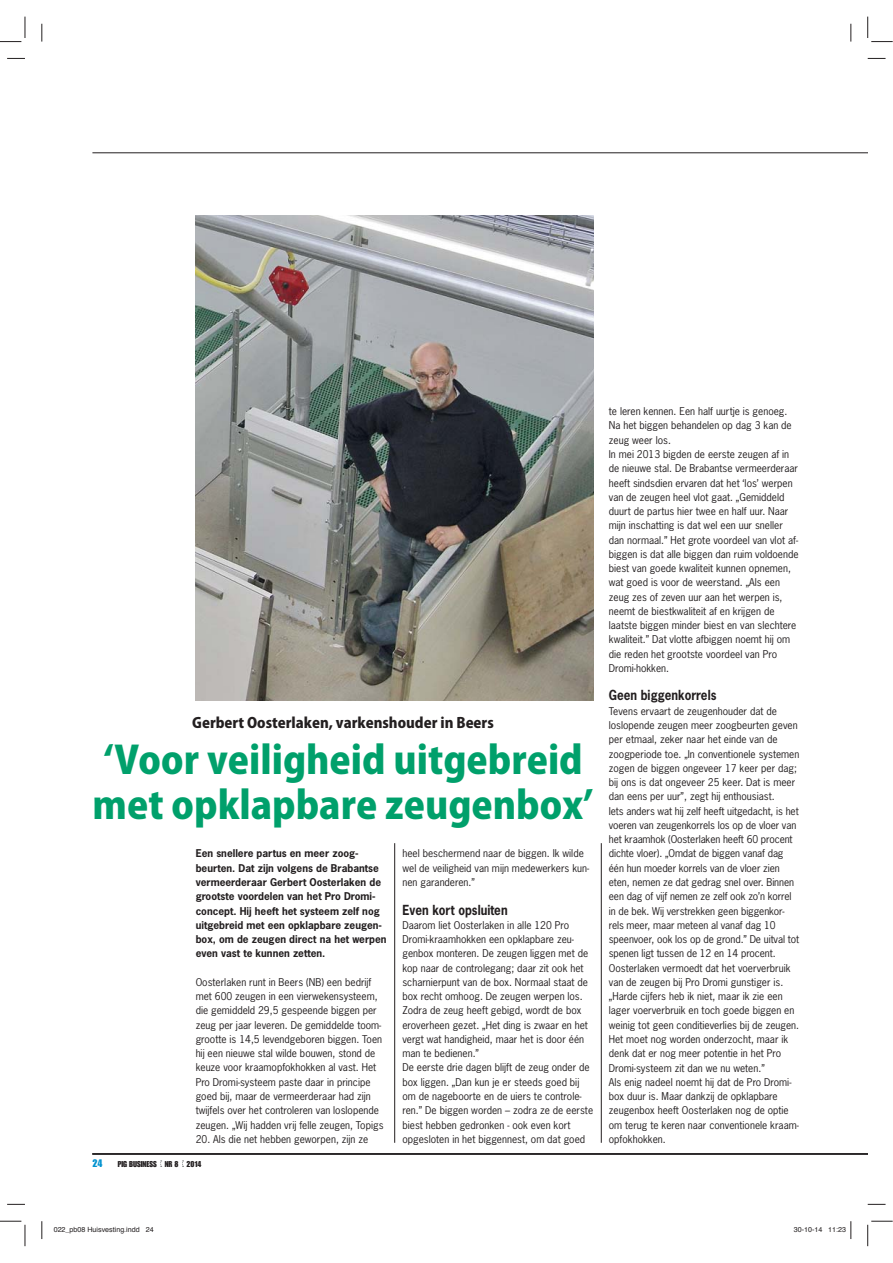
<style>
.page{position:relative;width:893px;height:1263px;background:#fff}
.page>*{position:absolute;margin:0;border:0;box-sizing:border-box;transform-origin:0 0}
.t1{font:38.1px/45.6px "Koz Go Pr 6 N Heavy 90 msp RKSJ H";color:#00a06b}
.t2{font:14.25px "Koz Go Pro Heavy 90 msp RKSJ H";color:#231f20}
.t3{font:700 13.05px "News Gothic Std";color:#231f20;scale:.9 1}
.t4{font:10.65px "Impact LT Std";color:#0092cf}
.t5{font:10.05px/14.2px "News Gothic Std";color:#231f20}
.t6{font:700 10.05px/14.2px "News Gothic Std";color:#231f20}
.t7{font:8.25px "Impact LT Std";color:#231f20}
.t8{font:7.2px "Helvetica";color:#231f20}
</style>
<div class="page">
<hr style="left:92px;top:1154px;width:776px;height:1px;background:#231f20">
<hr style="left:92px;top:153px;width:776px;height:1px;background:#231f20">
<img style="left:196px;top:215px;width:397px;height:485px">
<hr style="left:394px;top:843px;width:1px;height:300px;background:#231f20">
<hr style="left:601px;top:843px;width:1px;height:300px;background:#231f20">
<svg style="left:7px;top:58px;width:18px;height:1px"></svg>
<svg style="left:868px;top:58px;width:17px;height:1px"></svg>
<svg style="left:7px;top:1204px;width:18px;height:1px"></svg>
<svg style="left:868px;top:1204px;width:17px;height:1px"></svg>
<svg style="left:41px;top:24px;width:2px;height:18px"></svg>
<svg style="left:41px;top:1221px;width:2px;height:18px"></svg>
<svg style="left:850px;top:24px;width:1px;height:18px"></svg>
<svg style="left:0;top:17px;width:26px;height:25px"></svg>
<svg style="left:0;top:1221px;width:26px;height:25px"></svg>
<svg style="left:867px;top:17px;width:26px;height:25px"></svg>
<svg style="left:867px;top:1221px;width:26px;height:25px"></svg>
<svg style="left:850px;top:1221px;width:1px;height:18px"></svg>
<h2 class="t2" style="left:192px;top:717px;width:303px">Gerbert Oosterlaken, varkenshouder in Beers</h2>
<h1 class="t1" style="left:93px;top:742px;width:502px">ʻVoor veiligheid uitgebreid met opklapbare zeugenboxʼ</h1>
<p class="t6" style="left:196px;top:847px;width:192px">Een snellere partus en meer zoog&shy;beurten. Dat zijn volgens de Brabantse vermeerderaar Gerbert Oosterlaken de grootste voordelen van het Pro Dromi&shy;concept. Hij heeft het systeem zelf nog uitgebreid met een opklapbare zeugen&shy;box, om de zeugen direct na het werpen even vast te kunnen zetten.</p>
<p class="t5" style="left:196px;top:976px;width:189px">Oosterlaken runt in Beers (NB) een bedrijf met 600 zeugen in een vierwekensysteem, die gemiddeld 29,5 gespeende biggen per zeug per jaar leveren. De gemiddelde toom&shy;grootte is 14,5 levendgeboren biggen. Toen hij een nieuwe stal wilde bouwen, stond de keuze voor kraamopfokhokken al vast. Het Pro Dromi-systeem paste daar in principe goed bij, maar de vermeerderaar had zijn twijfels over het controleren van loslopende zeugen. „Wij hadden vrij felle zeugen, Topigs</p>
<p class="t5" style="left:196px;top:1133px;width:174px">20. Als die net hebben geworpen, zijn ze</p>
<p class="t5" style="left:402px;top:847px;width:188px">heel beschermend naar de biggen. Ik wilde wel de veiligheid van mijn medewerkers kun&shy;nen garanderen.”</p>
<p class="t3" style="left:402px;top:904px;width:118px">Even kort opsluiten</p>
<p class="t5" style="left:402px;top:919px;width:192px">Daarom liet Oosterlaken in alle 120 Pro Dromi-kraamhokken een opklapbare zeu&shy;genbox monteren. De zeugen liggen met de kop naar de controlegang; daar zit ook het scharnierpunt van de box. Normaal staat de box recht omhoog. De zeugen werpen los.<br>Zodra de zeug heeft gebigd, wordt de box eroverheen gezet. „Het ding is zwaar en het vergt wat handigheid, maar het is door één man te bedienen.”<br>De eerste drie dagen blijft de zeug onder de box liggen. „Dan kun je er steeds goed bij om de nageboorte en de uiers te controle&shy;ren.” De biggen worden – zodra ze de eerste biest hebben gedronken - ook even kort opgesloten in het biggennest, om dat goed</p>
<p class="t4" style="left:92px;top:1157px;width:12px">24</p>
<p class="t7" style="left:118px;top:1159px;width:85px">PIG BUSINESS NR 8 2014</p>
<p class="t5" style="left:609px;top:405px;width:191px">te leren kennen. Een half uurtje is genoeg.<br>Na het biggen behandelen op dag 3 kan de zeug weer los.<br>In mei 2013 bigden de eerste zeugen af in de nieuwe stal. De Brabantse vermeerderaar heeft sindsdien ervaren dat het ‘los’ werpen van de zeugen heel vlot gaat. „Gemiddeld duurt de partus hier twee en half uur. Naar mijn inschatting is dat wel een uur sneller dan normaal.” Het grote voordeel van vlot af&shy;biggen is dat alle biggen dan ruim voldoende biest van goede kwaliteit kunnen opnemen, wat goed is voor de weerstand. „Als een zeug zes of zeven uur aan het werpen is, neemt de biestkwaliteit af en krijgen de laatste biggen minder biest en van slechtere kwaliteit.” Dat vlotte afbiggen noemt hij om die reden het grootste voordeel van Pro Dromi-hokken.</p>
<p class="t3" style="left:609px;top:690px;width:121px">Geen biggenkorrels</p>
<p class="t5" style="left:609px;top:705px;width:192px">Tevens ervaart de zeugenhouder dat de loslopende zeugen meer zoogbeurten geven per etmaal, zeker naar het einde van de zoogperiode toe. „In conventionele systemen zogen de biggen ongeveer 17 keer per dag; bij ons is dat ongeveer 25 keer. Dat is meer dan eens per uur”, zegt hij enthousiast.<br>Iets anders wat hij zelf heeft uitgedacht, is het voeren van zeugenkorrels los op de vloer van het kraamhok (Oosterlaken heeft 60 procent dichte vloer). „Omdat de biggen vanaf dag één hun moeder korrels van de vloer zien eten, nemen ze dat gedrag snel over. Binnen een dag of vijf nemen ze zelf ook zo’n korrel in de bek. Wij verstrekken geen biggenkor&shy;rels meer, maar meteen al vanaf dag 10 speenvoer, ook los op de grond.” De uitval tot spenen ligt tussen de 12 en 14 procent.<br>Oosterlaken vermoedt dat het voerverbruik van de zeugen bij Pro Dromi gunstiger is. „Harde cijfers heb ik niet, maar ik zie een lager voerverbruik en toch goede biggen en weinig tot geen conditieverlies bij de zeugen.<br>Het moet nog worden onderzocht, maar ik denk dat er nog meer potentie in het Pro Dromi-systeem zit dan we nu weten.”<br>Als enig nadeel noemt hij dat de Pro Dromi&shy;box duur is. Maar dankzij de opklapbare zeugenbox heeft Oosterlaken nog de optie om terug te keren naar conventionele kraam&shy;opfokhokken.</p>
<p class="t8" style="left:54px;top:1226px;width:101px">022_pb08 Huisvesting.indd 24</p>
<p class="t8" style="left:794px;top:1226px;width:54px">30-10-14 11:23</p>
</div>
